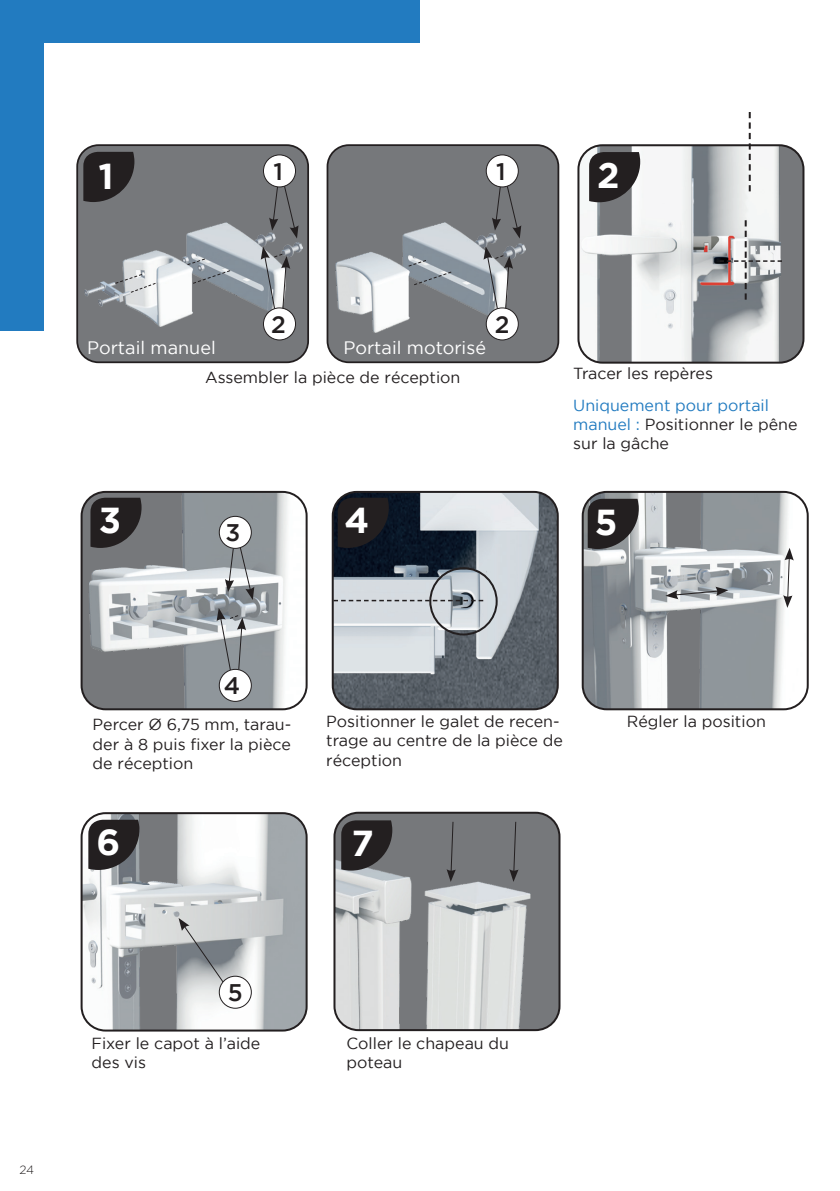
<style>
.page{position:relative;width:840px;height:1191px;background:#fff}
.page>*{position:absolute;margin:0;border:0;box-sizing:border-box;transform-origin:0 0}
.t1{font:700 36px "Gotham";color:#fff}
.t2{font:500 24px "Gotham";color:#231f20}
.t3{font:18px "Gotham";color:#fff}
.t4{font:16px/19.2px "Gotham";color:#231f20}
.t5{font:16px/19.2px "Gotham";color:#227bc0}
.t6{font:300 12px "Gotham";color:#231f20}
.s1{color:#231f20}
</style>
<div class="page">
<div style="left:0;top:0;width:43px;height:331px;background:#227bc0"></div>
<div style="left:0;top:0;width:419px;height:43px;background:#227bc0"></div>
<img style="left:334px;top:492px;width:223px;height:217px">
<div style="left:331px;top:491px;width:227px;height:219px;border:2px solid #231f20;border-radius:24px"></div>
<div style="left:82px;top:492px;width:224px;height:217px;background:#76787b;border-radius:24px"></div>
<img style="left:89px;top:492px;width:217px;height:217px">
<div style="left:81px;top:491px;width:226px;height:219px;border:2px solid #231f20;border-radius:24px"></div>
<img style="left:82px;top:813px;width:224px;height:217px">
<div style="left:81px;top:812px;width:226px;height:219px;border:2px solid #231f20;border-radius:24px"></div>
<img style="left:584px;top:492px;width:223px;height:217px">
<div style="left:581px;top:491px;width:227px;height:219px;border:2px solid #231f20;border-radius:24px"></div>
<div style="left:429px;top:567px;width:68px;height:68px;border:2px solid #231f20;border-radius:50%"></div>
<svg style="left:333px;top:600px;width:150px;height:1px"></svg>
<div style="left:334px;top:812px;width:225px;height:218px;background:#76787b;border-radius:24px"></div>
<img style="left:336px;top:860px;width:194px;height:168px">
<div style="left:333px;top:811px;width:227px;height:220px;border:2px solid #231f20;border-radius:24px"></div>
<div style="left:578px;top:145px;width:225px;height:218px;background:#76787b;border-radius:24px"></div>
<img style="left:580px;top:147px;width:199px;height:214px">
<div style="left:577px;top:144px;width:227px;height:220px;border:2px solid #231f20;border-radius:24px"></div>
<svg style="left:337px;top:498px;width:51px;height:50px;background:#1e1d20"></svg>
<svg style="left:587px;top:499px;width:51px;height:50px;background:#373436"></svg>
<svg style="left:90px;top:498px;width:51px;height:50px;background:#302d2e"></svg>
<svg style="left:88px;top:819px;width:51px;height:51px;background:#363436"></svg>
<svg style="left:782px;top:548px;width:11px;height:60px"></svg>
<svg style="left:665px;top:586px;width:63px;height:13px"></svg>
<svg style="left:341px;top:820px;width:51px;height:50px;background:#302d2e"></svg>
<svg style="left:446px;top:822px;width:9px;height:60px"></svg>
<svg style="left:509px;top:821px;width:9px;height:61px"></svg>
<svg style="left:178px;top:918px;width:58px;height:81px;background:#aeb2b4"></svg>
<svg style="left:225px;top:532px;width:29px;height:68px;background:#999ea1"></svg>
<div style="left:219px;top:516px;width:32px;height:32px;background:#fff;border-radius:50%"></div>
<div style="left:219px;top:516px;width:33px;height:33px;border:1px solid #231f20;border-radius:50%"></div>
<div style="left:219px;top:669px;width:32px;height:32px;background:#fff;border-radius:50%"></div>
<div style="left:219px;top:669px;width:33px;height:33px;border:1px solid #231f20;border-radius:50%"></div>
<div style="left:219px;top:976px;width:32px;height:32px;background:#fff;border-radius:50%"></div>
<div style="left:219px;top:975px;width:33px;height:33px;border:1px solid #231f20;border-radius:50%"></div>
<svg style="left:216px;top:608px;width:30px;height:84px"></svg>
<svg style="left:588px;top:152px;width:52px;height:50px;background:#3f3d3e"></svg>
<div style="left:77px;top:145px;width:231px;height:217px;background:#76787b;border-radius:21px"></div>
<div style="left:76px;top:144px;width:233px;height:219px;border:2px solid #231f20;border-radius:21px"></div>
<div style="left:327px;top:145px;width:231px;height:217px;background:#76787b;border-radius:21px"></div>
<div style="left:326px;top:144px;width:233px;height:219px;border:2px solid #231f20;border-radius:21px"></div>
<svg style="left:83px;top:152px;width:51px;height:50px;background:#302d2e"></svg>
<img style="left:85px;top:222px;width:217px;height:104px">
<img style="left:336px;top:222px;width:189px;height:110px">
<svg style="left:269px;top:175px;width:29px;height:64px"></svg>
<svg style="left:491px;top:171px;width:30px;height:68px"></svg>
<div style="left:263px;top:155px;width:32px;height:32px;background:#fff;border-radius:50%"></div>
<div style="left:263px;top:154px;width:33px;height:33px;border:1px solid #231f20;border-radius:50%"></div>
<div style="left:486px;top:155px;width:32px;height:32px;background:#fff;border-radius:50%"></div>
<div style="left:485px;top:154px;width:33px;height:33px;border:1px solid #231f20;border-radius:50%"></div>
<div style="left:263px;top:308px;width:32px;height:32px;background:#fff;border-radius:50%"></div>
<div style="left:263px;top:307px;width:33px;height:33px;border:1px solid #231f20;border-radius:50%"></div>
<div style="left:486px;top:308px;width:32px;height:32px;background:#fff;border-radius:50%"></div>
<div style="left:485px;top:307px;width:33px;height:33px;border:1px solid #231f20;border-radius:50%"></div>
<svg style="left:114px;top:273px;width:43px;height:20px"></svg>
<svg style="left:260px;top:246px;width:30px;height:85px"></svg>
<svg style="left:483px;top:246px;width:30px;height:85px"></svg>
<svg style="left:186px;top:258px;width:45px;height:26px"></svg>
<svg style="left:407px;top:259px;width:45px;height:27px"></svg>
<svg style="left:748px;top:112px;width:2px;height:79px"></svg>
<svg style="left:719px;top:220px;width:62px;height:80px"></svg>
<p class="t6" style="left:19px;top:1162px;width:16px">24</p>
<p class="t1" style="left:98px;top:155px;width:17px">1</p>
<p class="t2" style="left:273px;top:157px;width:11px">1</p>
<p class="t2" style="left:496px;top:157px;width:11px">1</p>
<p class="t1" style="left:597px;top:154px;width:24px">2</p>
<p class="t2" style="left:271px;top:310px;width:16px">2</p>
<p class="t2" style="left:494px;top:310px;width:16px">2</p>
<p class="t4" style="left:205px;top:368px;width:257px">Assembler la pièce de réception</p>
<p class="t3" style="left:87px;top:337px;width:130px">Portail manuel</p>
<p class="t3" style="left:343px;top:337px;width:144px">Portail motorisé</p>
<p class="t4" style="left:573px;top:364px;width:141px">Tracer les repères</p>
<p class="t5" style="left:573px;top:395px;width:226px">Uniquement pour portail manuel : <span class="s1">Positionner le pêne sur la gâche</span></p>
<p class="t1" style="left:99px;top:500px;width:24px">3</p>
<p class="t1" style="left:344px;top:500px;width:26px">4</p>
<p class="t1" style="left:594px;top:501px;width:24px">5</p>
<p class="t2" style="left:225px;top:519px;width:16px">3</p>
<p class="t2" style="left:224px;top:672px;width:18px">4</p>
<p class="t4" style="left:92px;top:715px;width:200px;text-align:justify">Percer Ø 6,75 mm, tarau&shy;der à 8 puis fixer la pièce de réception</p>
<p class="t1" style="left:96px;top:822px;width:25px">6</p>
<p class="t4" style="left:326px;top:711px;width:238px">Positionner le galet de recen&shy;trage au centre de la pièce de réception</p>
<p class="t4" style="left:626px;top:711px;width:140px">Régler la position</p>
<p class="t1" style="left:351px;top:822px;width:24px">7</p>
<p class="t2" style="left:228px;top:979px;width:16px">5</p>
<p class="t4" style="left:91px;top:1033px;width:170px">Fixer le capot à l’aide des vis</p>
<p class="t4" style="left:346px;top:1033px;width:164px">Coller le chapeau du poteau</p>
</div>
